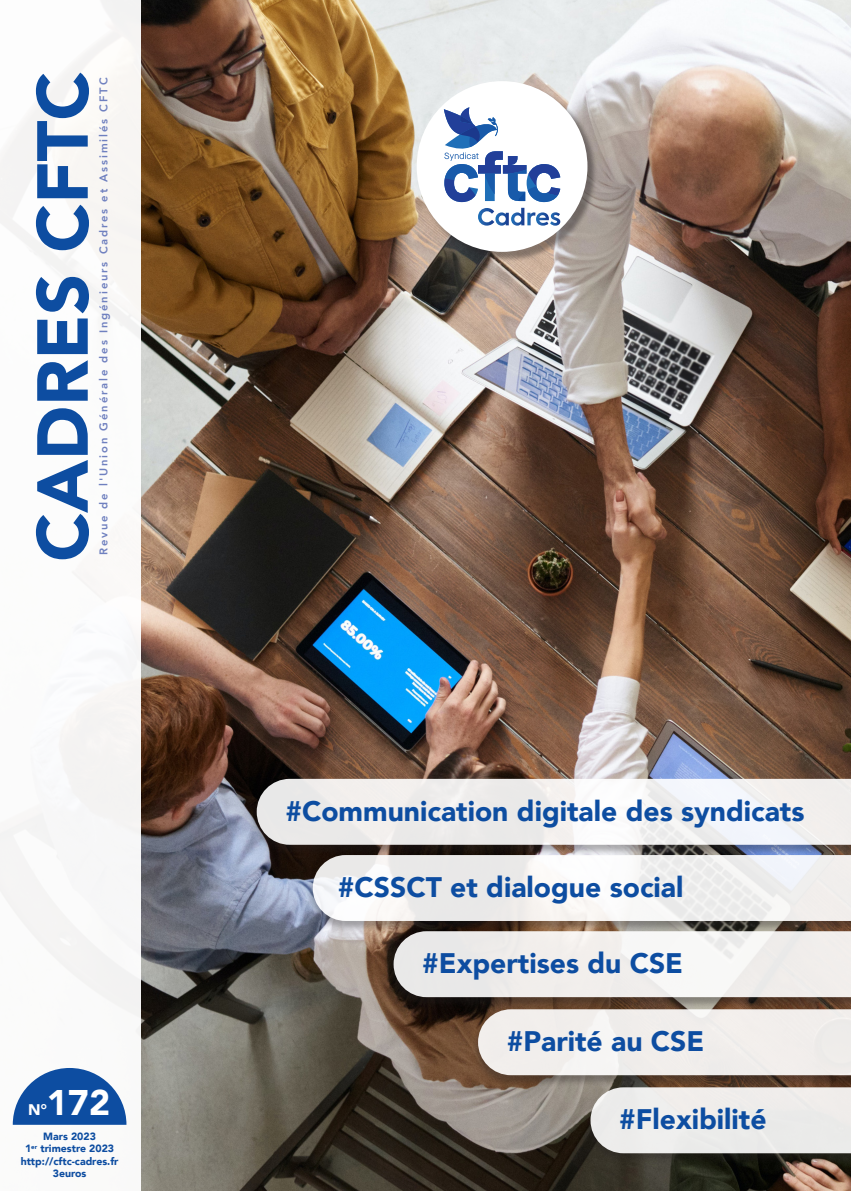
<style>
.page{position:relative;width:851px;height:1191px;background:#fff}
.page>*{position:absolute;margin:0;border:0;box-sizing:border-box;transform-origin:0 0}
.t1{font:900 71.25px "Avenir";color:#0d4da1}
.t2{font:900 35.55px "Avenir";color:#fff}
.t3{font:900 28.2px "Avenir";color:#0d4da1}
.t4{font:900 15.3px "Avenir";color:#fff}
.t5{font:800 11.25px "Avenir";letter-spacing:.17em;color:#6f80bf}
.t6{font:900 10.5px "Avenir";color:#0d4da1}
</style>
<div class="page">
<img style="left:140px;top:0;width:710px;height:1191px">
<div style="left:418px;top:83px;width:180px;height:179px;background:#231f20;opacity:.44"></div>
<div style="left:416px;top:81px;width:171px;height:171px;background:#fff;border-radius:50%"></div>
<svg style="left:444px;top:107px;width:116px;height:95px"></svg>
<svg style="left:478px;top:208px;width:82px;height:18px"></svg>
<svg style="left:13px;top:1068px;width:113px;height:56px"></svg>
<div style="left:306px;top:854px;width:544px;height:78px;background:#231f20;opacity:.38"></div>
<svg style="left:313px;top:856px;width:537px;height:65px"></svg>
<div style="left:387px;top:931px;width:463px;height:77px;background:#231f20;opacity:.38"></div>
<svg style="left:393px;top:931px;width:457px;height:66px"></svg>
<div style="left:471px;top:1009px;width:379px;height:77px;background:#231f20;opacity:.38"></div>
<svg style="left:478px;top:1009px;width:372px;height:66px;background:#ece9e6"></svg>
<div style="left:584px;top:1087px;width:266px;height:77px;background:#231f20;opacity:.38"></div>
<div style="left:590px;top:1087px;width:260px;height:66px;background:#ececea"></div>
<div style="left:250px;top:778px;width:600px;height:78px;background:#231f20;opacity:.38"></div>
<svg style="left:257px;top:779px;width:593px;height:65px"></svg>
<p class="t1" style="left:2px;top:562px;width:491px;rotate:-90deg">CADRES CFTC</p>
<p class="t5" style="left:93px;top:555px;width:479px;rotate:-90deg">Revue de l'Union Générale des Ingénieurs Cadres et Assimilés CFTC</p>
<p class="t2" style="left:47px;top:1072px;width:65px">172</p>
<p class="t6" style="left:43px;top:1127px;width:54px">Mars 2023</p>
<p class="t6" style="left:25px;top:1139px;width:90px">1<sup>er</sup> trimestre 2023</p>
<p class="t6" style="left:21px;top:1152px;width:99px">http://cftc-cadres.fr</p>
<p class="t6" style="left:53px;top:1164px;width:35px">3euros</p>
<p class="t4" style="left:28px;top:1096px;width:20px">N°</p>
<p class="t3" style="left:285px;top:786px;width:520px">#Communication digitale des syndicats</p>
<p class="t3" style="left:338px;top:862px;width:347px">#CSSCT et dialogue social</p>
<p class="t3" style="left:422px;top:939px;width:262px">#Expertises du CSE</p>
<p class="t3" style="left:506px;top:1017px;width:199px">#Parité au CSE</p>
<p class="t3" style="left:619px;top:1095px;width:149px">#Flexibilité</p>
</div>
